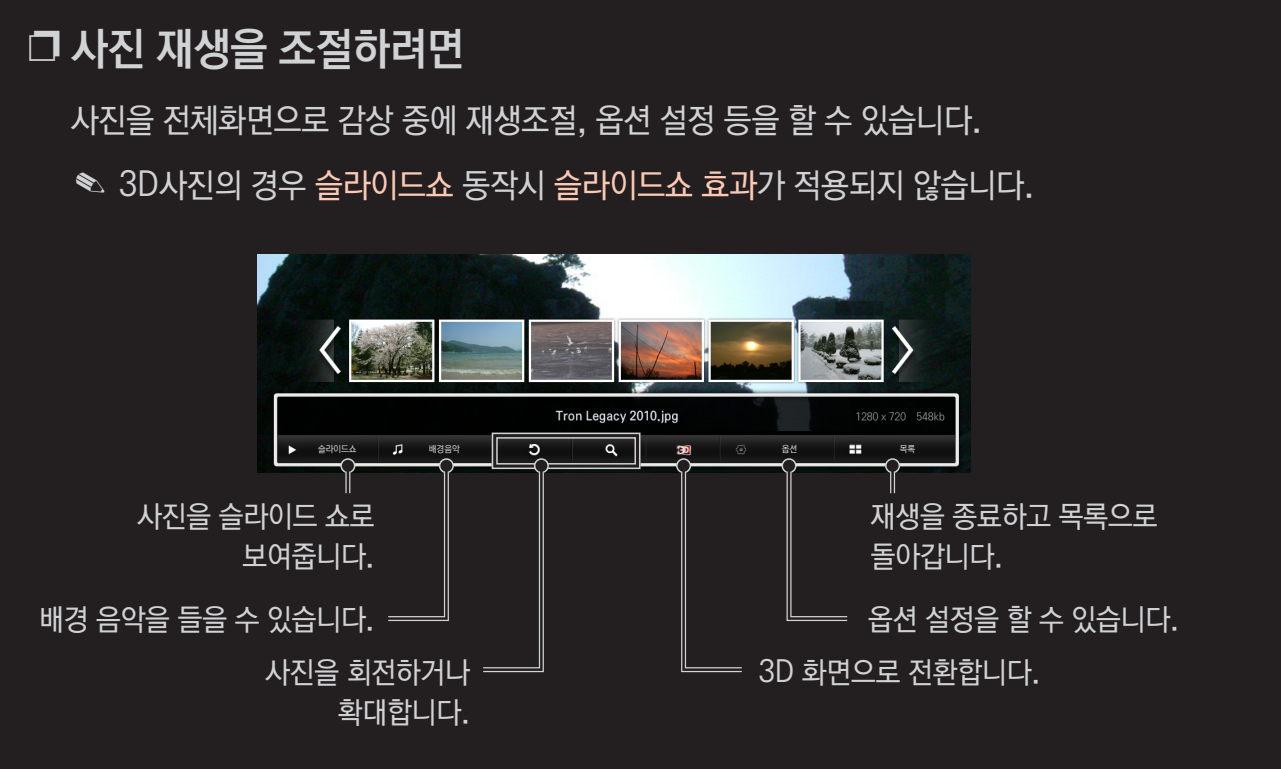
<style>
.page{position:relative;width:1281px;height:769px;background:#fff}
.page>*{position:absolute;margin:0;border:0;box-sizing:border-box;transform-origin:0 0}
.t1{font:48px "LG Display";color:#d1d2d4}
.t2{font:300 36px/64.6px "LG Display";color:#d1d2d4}
.t3{font:300 32px/40px "LG Display";color:#d1d2d4}
.t4{font:300 10px "LG Display";color:#d1d2d4}
.s1{font-size:42px}
.s2{color:#fcc9b4}
</style>
<div class="page">
<div style="left:0;top:0;width:1280px;height:768px;background:#231f20"></div>
<img style="left:257px;top:254px;width:713px;height:218px">
<div style="left:340px;top:458px;width:15px;height:15px;border:3px solid #d1d2d4;border-radius:50%"></div>
<svg style="left:345px;top:470px;width:5px;height:23px"></svg>
<div style="left:342px;top:459px;width:12px;height:12px;background:#231f20;border-radius:50%"></div>
<div style="left:884px;top:458px;width:15px;height:15px;border:3px solid #d1d2d4;border-radius:50%"></div>
<svg style="left:891px;top:471px;width:2px;height:22px"></svg>
<hr style="left:889px;top:469px;width:2px;height:24px;background:#d1d2d4">
<svg style="left:893px;top:471px;width:1px;height:22px"></svg>
<div style="left:886px;top:459px;width:12px;height:12px;background:#231f20;border-radius:50%"></div>
<div style="left:439px;top:458px;width:15px;height:15px;border:3px solid #d1d2d4;border-radius:50%"></div>
<svg style="left:383px;top:464px;width:68px;height:157px"></svg>
<div style="left:440px;top:459px;width:12px;height:12px;background:#231f20;border-radius:50%"></div>
<div style="left:781px;top:458px;width:15px;height:15px;border:3px solid #d1d2d4;border-radius:50%"></div>
<svg style="left:783px;top:464px;width:69px;height:157px"></svg>
<svg style="left:782px;top:459px;width:12px;height:12px"></svg>
<svg style="left:478px;top:431px;width:163px;height:242px"></svg>
<div style="left:535px;top:459px;width:12px;height:12px;background:#231f20;border-radius:50%"></div>
<div style="left:676px;top:458px;width:15px;height:15px;border:3px solid #d1d2d4;border-radius:50%"></div>
<svg style="left:678px;top:464px;width:68px;height:209px"></svg>
<div style="left:677px;top:459px;width:12px;height:12px;background:#231f20;border-radius:50%"></div>
<h1 class="t1" style="left:28px;top:9px;width:437px"><span class="s1">❐</span> 사진 재생을 조절하려면</h1>
<p class="t2" style="left:71px;top:86px;width:964px">사진을 전체화면으로 감상 중에 재생조절, 옵션 설정 등을 할 수 있습니다.<br>✎ 3D사진의 경우 <span class="s2">슬라이드쇼</span> 동작시 <span class="s2">슬라이드쇼 효과</span>가 적용되지 않습니다.</p>
<p class="t4" style="left:318px;top:442px;width:40px">슬라이드쇼</p>
<p class="t4" style="left:429px;top:442px;width:32px">배경음악</p>
<p class="t4" style="left:781px;top:442px;width:17px">옵션</p>
<p class="t4" style="left:899px;top:442px;width:17px">목록</p>
<p class="t3" style="left:137px;top:494px;width:239px;text-align:right">사진을 슬라이드 쇼로 보여줍니다.</p>
<p class="t3" style="left:265px;top:591px;width:206px;line-height:53.2px;text-indent:-226px">배경 음악을 들을 수 있습니다.<br>사진을 회전하거나</p>
<p class="t3" style="left:338px;top:690px;width:133px">확대합니다.</p>
<p class="t3" style="left:870px;top:494px;width:288px">재생을 종료하고 목록으로 돌아갑니다.</p>
<p class="t3" style="left:867px;top:597px;width:312px">옵션 설정을 할 수 있습니다.</p>
<p class="t3" style="left:758px;top:650px;width:283px">3D 화면으로 전환합니다.</p>
</div>
